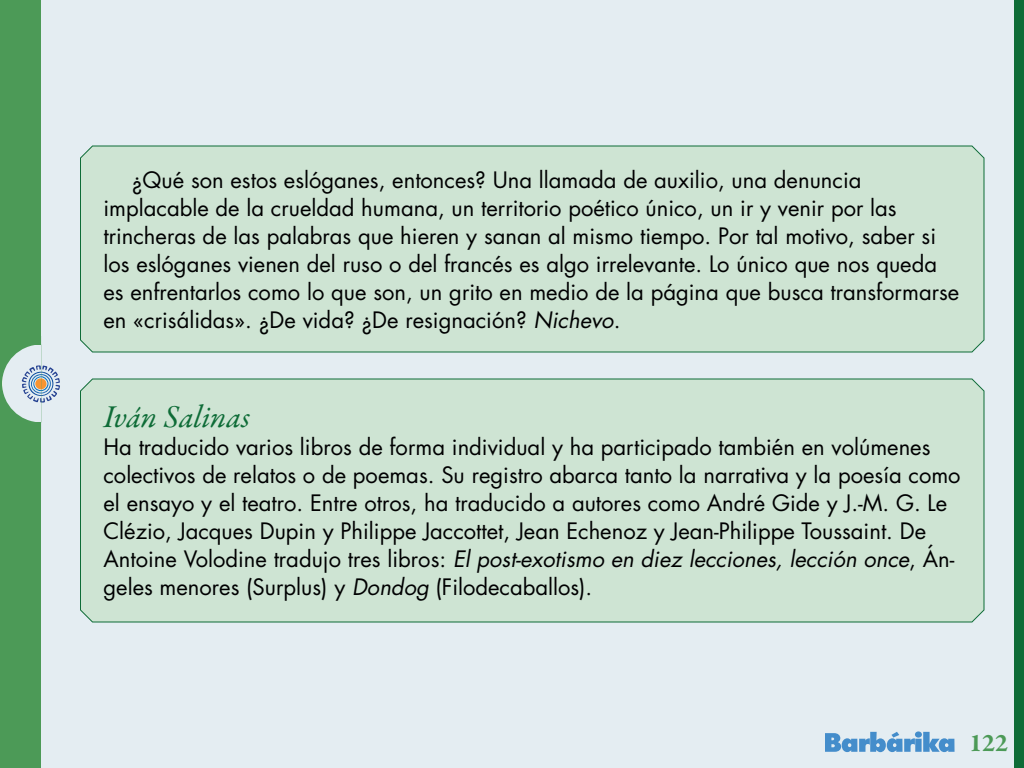
<style>
.page{position:relative;width:1024px;height:768px;background:#fff}
.page>*{position:absolute;margin:0;border:0;box-sizing:border-box;transform-origin:0 0}
.t1{font:italic 32px "Garamond Premr Pro";color:#0e6c37}
.t2{font:700 26px "Garamond Premr Pro";color:#4c9a57}
.t3{font:22px/28px "Futura";color:#000001}
.s1{font-style:italic}
</style>
<div class="page">
<div style="left:3px;top:0;width:1021px;height:768px;background:#e4edf2"></div>
<svg style="left:825px;top:731px;width:130px;height:21px"></svg>
<div style="left:0;top:422px;width:41px;height:346px;background:#4c9a57"></div>
<div style="left:0;top:0;width:41px;height:344px;background:#4c9a57"></div>
<svg style="left:0;top:336px;width:60px;height:94px"></svg>
<div style="left:1014px;top:0;width:10px;height:768px;background:#0e6c37"></div>
<div style="left:80px;top:145px;width:905px;height:208px;background:#cee4d3"></div>
<div style="left:80px;top:378px;width:905px;height:245px;background:#cee4d3"></div>
<p class="t3" style="left:103px;top:165px;width:857px;text-indent:28px">¿Qué son estos eslóganes, entonces? Una llamada de auxilio, una denuncia implacable de la crueldad humana, un territorio poético único, un ir y venir por las trincheras de las palabras que hieren y sanan al mismo tiempo. Por tal motivo, saber si los eslóganes vienen del ruso o del francés es algo irrelevante. Lo único que nos queda es enfrentarlos como lo que son, un grito en medio de la página que busca transformarse en «crisálidas». ¿De vida? ¿De resignación? <span class="s1">Nichevo</span>.</p>
<h1 class="t1" style="left:104px;top:397px;width:148px">Iván Salinas</h1>
<p class="t3" style="left:104px;top:432px;width:859px">Ha traducido varios libros de forma individual y ha participado también en volúmenes colectivos de relatos o de poemas. Su registro abarca tanto la narrativa y la poesía como el ensayo y el teatro. Entre otros, ha traducido a autores como André Gide y J.-M. G. Le Clézio, Jacques Dupin y Philippe Jaccottet, Jean Echenoz y Jean-Philippe Toussaint. De Antoine Volodine tradujo tres libros: <span class="s1">El post-exotismo en diez lecciones, lección once</span>, Án&shy;geles menores (Surplus) y <span class="s1">Dondog</span> (Filodecaballos).</p>
<p class="t2" style="left:969px;top:727px;width:41px">122</p>
</div>
